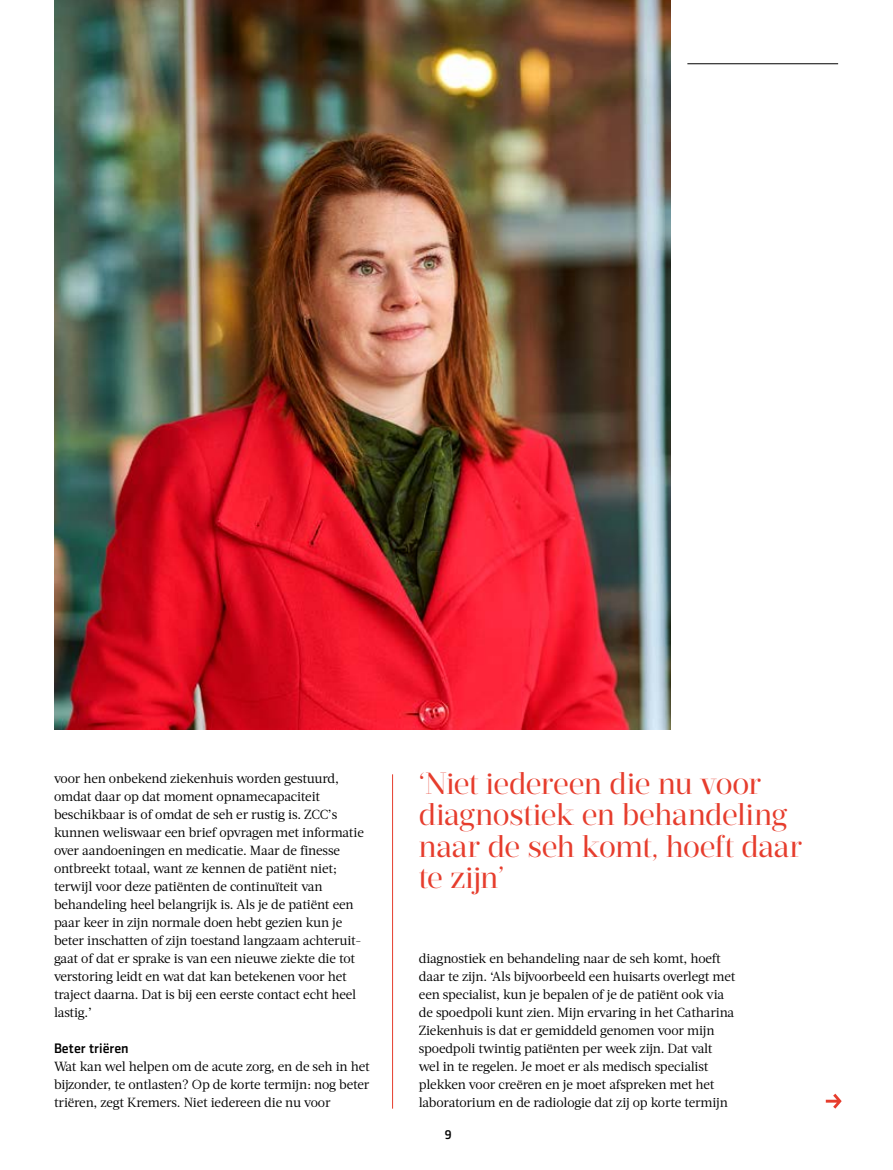
<style>
.page{position:relative;width:893px;height:1170px;background:#fff}
.page>*{position:absolute;margin:0;border:0;box-sizing:border-box;transform-origin:0 0}
.t1{font:30.45px/31.5px "Prumo Display";letter-spacing:-.01em;color:#e63d2d}
.t2{font:500 13.95px "Sentico Sans DT";color:#000}
.t3{font:13.2px/18px "Acta";letter-spacing:-.015em;color:#000}
.t4{font:500 12.75px "Sentico Sans DT";color:#000}
</style>
<div class="page">
<hr style="left:392px;top:774px;width:1px;height:334px;background:#e63d2d">
<img style="left:54px;top:0;width:616px;height:729px">
<hr style="left:687px;top:63px;width:151px;height:1px;background:#000">
<svg style="left:826px;top:1093px;width:15px;height:15px"></svg>
<p class="t3" style="left:54px;top:769px;width:311px">voor hen onbekend ziekenhuis worden gestuurd, omdat daar op dat moment opnamecapaciteit beschikbaar is of omdat de seh er rustig is. ZCC’s kunnen weliswaar een brief opvragen met informatie over aandoeningen en medicatie. Maar de finesse ontbreekt totaal, want ze kennen de patiënt niet; terwijl voor deze patiënten de continuïteit van behandeling heel belangrijk is. Als je de patiënt een paar keer in zijn normale doen hebt gezien kun je beter inschatten of zijn toestand langzaam achteruit&shy;gaat of dat er sprake is van een nieuwe ziekte die tot verstoring leidt en wat dat kan betekenen voor het traject daarna. Dat is bij een eerste contact echt heel lastig.’</p>
<p class="t2" style="left:54px;top:1040px;width:76px">Beter triëren</p>
<p class="t3" style="left:54px;top:1057px;width:317px;text-align:justify">Wat kan wel helpen om de acute zorg, en de seh in het bijzonder, te ontlasten? Op de korte termijn: nog beter triëren, zegt Kremers. Niet iedereen die nu voor</p>
<h1 class="t1" style="left:419px;top:768px;width:385px">‘Niet iedereen die nu voor diagnostiek en behandeling naar de seh komt, hoeft daar te zijn’</h1>
<p class="t3" style="left:419px;top:949px;width:318px">diagnostiek en behandeling naar de seh komt, hoeft daar te zijn. ‘Als bijvoorbeeld een huisarts overlegt met een specialist, kun je bepalen of je de patiënt ook via de spoedpoli kunt zien. Mijn ervaring in het Catharina Ziekenhuis is dat er gemiddeld genomen voor mijn spoedpoli twintig patiënten per week zijn. Dat valt wel in te regelen. Je moet er als medisch specialist plekken voor creëren en je moet afspreken met het laboratorium en de radiologie dat zij op korte termijn</p>
<p class="t4" style="left:444px;top:1127px;width:9px">9</p>
</div>
